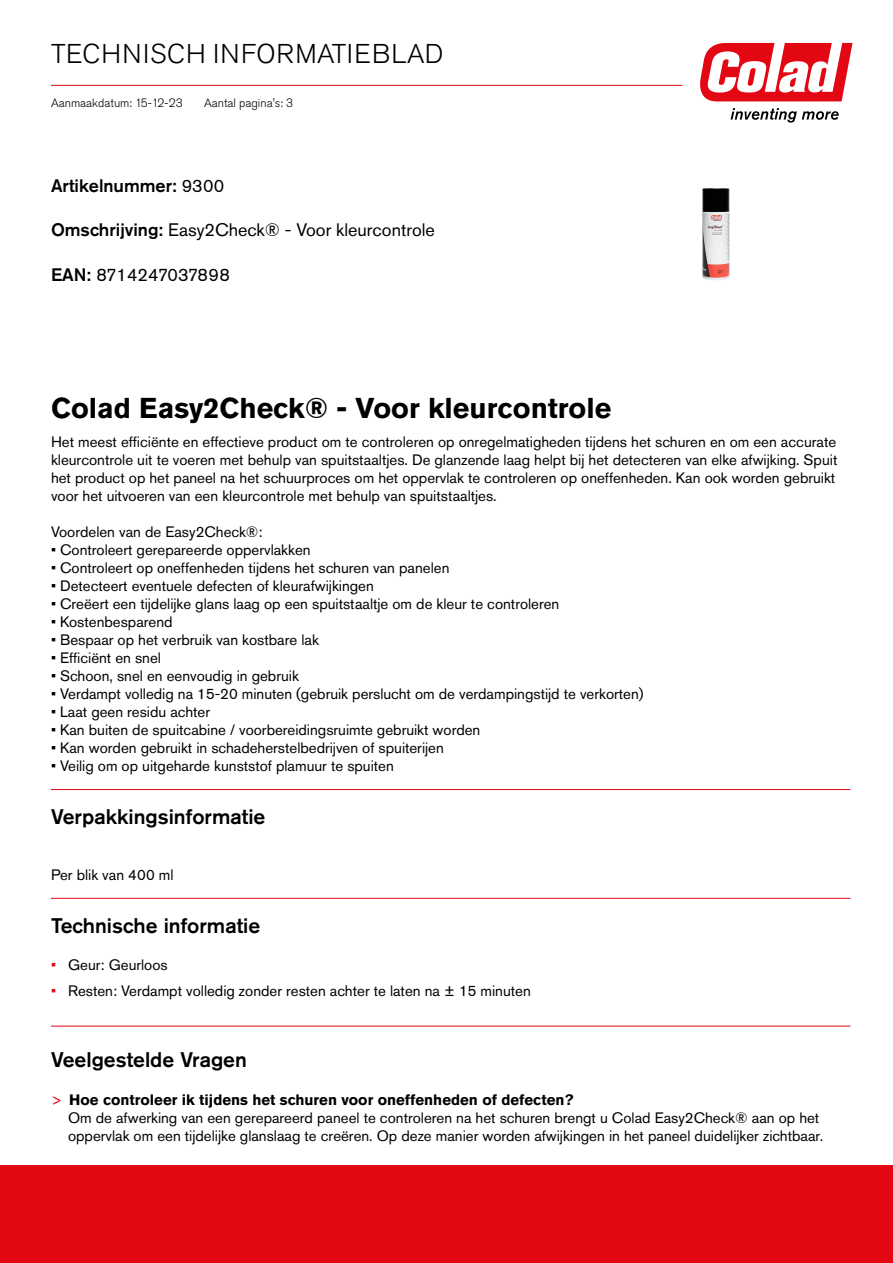
<style>
.page{position:relative;width:893px;height:1263px;background:#fff}
.page>*{position:absolute;margin:0;border:0;box-sizing:border-box;transform-origin:0 0}
.t1{font:700 28.5px "Akzidenz Grotesk Pro";color:#000}
.t2{font:300 27px "Akzidenz Grotesk Pro";letter-spacing:.03em;color:#000}
.t3{font:500 21px "Akzidenz Grotesk Pro";color:#000}
.t4{font:18px "Akzidenz Grotesk Pro";color:#000}
.t5{font:500 18px "Akzidenz Grotesk Pro";color:#000}
.t6{font:15px/18px "Akzidenz Grotesk Pro";color:#000}
.t7{font:300 12px "Akzidenz Grotesk Pro";color:#000}
.s1{font-weight:400}
.s2{font-weight:500}
.s3{color:#e30613}
.s4{font-weight:700}
</style>
<div class="page">
<svg style="left:700px;top:43px;width:152px;height:58px"></svg>
<svg style="left:731px;top:108px;width:108px;height:15px"></svg>
<hr style="left:51px;top:85px;width:631px;height:1px;background:#e30613">
<div style="left:0;top:1165px;width:893px;height:98px;background:#e30613"></div>
<hr style="left:51px;top:789px;width:799px;height:1px;background:#e30613">
<hr style="left:51px;top:898px;width:799px;height:1px;background:#e30613">
<hr style="left:51px;top:1026px;width:799px;height:1px;background:#e30613">
<img style="left:702px;top:188px;width:28px;height:92px">
<h2 class="t2" style="left:51px;top:36px;width:394px">TECHNISCH INFORMATIEBLAD</h2>
<p class="t7" style="left:204px;top:95px;width:90px">Aantal pagina's: 3</p>
<p class="t7" style="left:51px;top:95px;width:133px">Aanmaakdatum: 15-12-23</p>
<p class="t5" style="left:51px;top:174px;width:175px">Artikelnummer: <span class="s1">9300</span></p>
<p class="t4" style="left:51px;top:218px;width:385px"><span class="s2">Omschrijving:</span> Easy2Check® - Voor kleurcontrole</p>
<p class="t4" style="left:51px;top:263px;width:180px"><span class="s2">EAN:</span> 8714247037898</p>
<h1 class="t1" style="left:51px;top:389px;width:562px">Colad Easy2Check® - Voor kleurcontrole</h1>
<p class="t6" style="left:51px;top:432px;width:788px">Het meest efficiënte en effectieve product om te controleren op onregelmatigheden tijdens het schuren en om een accurate kleurcontrole uit te voeren met behulp van spuitstaaltjes. De glanzende laag helpt bij het detecteren van elke afwijking. Spuit het product op het paneel na het schuurproces om het oppervlak te controleren op oneffenheden. Kan ook worden gebruikt voor het uitvoeren van een kleurcontrole met behulp van spuitstaaltjes.</p>
<p class="t6" style="left:51px;top:522px;width:213px">Voordelen van de Easy2Check®:</p>
<p class="t6" style="left:51px;top:540px;width:261px">• Controleert gerepareerde oppervlakken</p>
<p class="t6" style="left:51px;top:558px;width:400px">• Controleert op oneffenheden tijdens het schuren van panelen</p>
<p class="t6" style="left:51px;top:576px;width:324px">• Detecteert eventuele defecten of kleurafwijkingen</p>
<p class="t6" style="left:51px;top:594px;width:510px">• Creëert een tijdelijke glans laag op een spuitstaaltje om de kleur te controleren</p>
<p class="t6" style="left:51px;top:612px;width:123px">• Kostenbesparend</p>
<p class="t6" style="left:51px;top:630px;width:269px">• Bespaar op het verbruik van kostbare lak</p>
<p class="t6" style="left:51px;top:648px;width:112px">• Efficiënt en snel</p>
<p class="t6" style="left:51px;top:666px;width:249px">• Schoon, snel en eenvoudig in gebruik</p>
<p class="t6" style="left:51px;top:684px;width:594px">• Verdampt volledig na 15-20 minuten (gebruik perslucht om de verdampingstijd te verkorten)</p>
<p class="t6" style="left:51px;top:702px;width:161px">• Laat geen residu achter</p>
<p class="t6" style="left:51px;top:720px;width:431px">• Kan buiten de spuitcabine / voorbereidingsruimte gebruikt worden</p>
<p class="t6" style="left:51px;top:738px;width:394px">• Kan worden gebruikt in schadeherstelbedrijven of spuiterijen</p>
<p class="t6" style="left:51px;top:756px;width:344px">• Veilig om op uitgeharde kunststof plamuur te spuiten</p>
<h3 class="t3" style="left:51px;top:803px;width:216px">Verpakkingsinformatie</h3>
<p class="t6" style="left:51px;top:865px;width:124px">Per blik van 400 ml</p>
<h3 class="t3" style="left:51px;top:912px;width:211px">Technische informatie</h3>
<p class="t6" style="left:51px;top:956px;width:118px"><span class="s3">•</span> Geur: Geurloos</p>
<p class="t6" style="left:51px;top:981px;width:481px"><span class="s3">•</span> Resten: Verdampt volledig zonder resten achter te laten na ± 15 minuten</p>
<h3 class="t3" style="left:51px;top:1046px;width:197px">Veelgestelde Vragen</h3>
<p class="t6" style="left:68px;top:1090px;width:757px;text-indent:-17px"><span class="s3">&gt;</span> <span class="s4">Hoe controleer ik tijdens het schuren voor oneffenheden of defecten?<br></span>Om de afwerking van een gerepareerd paneel te controleren na het schuren brengt u Colad Easy2Check® aan op het oppervlak om een tijdelijke glanslaag te creëren. Op deze manier worden afwijkingen in het paneel duidelijker zichtbaar.</p>
</div>
